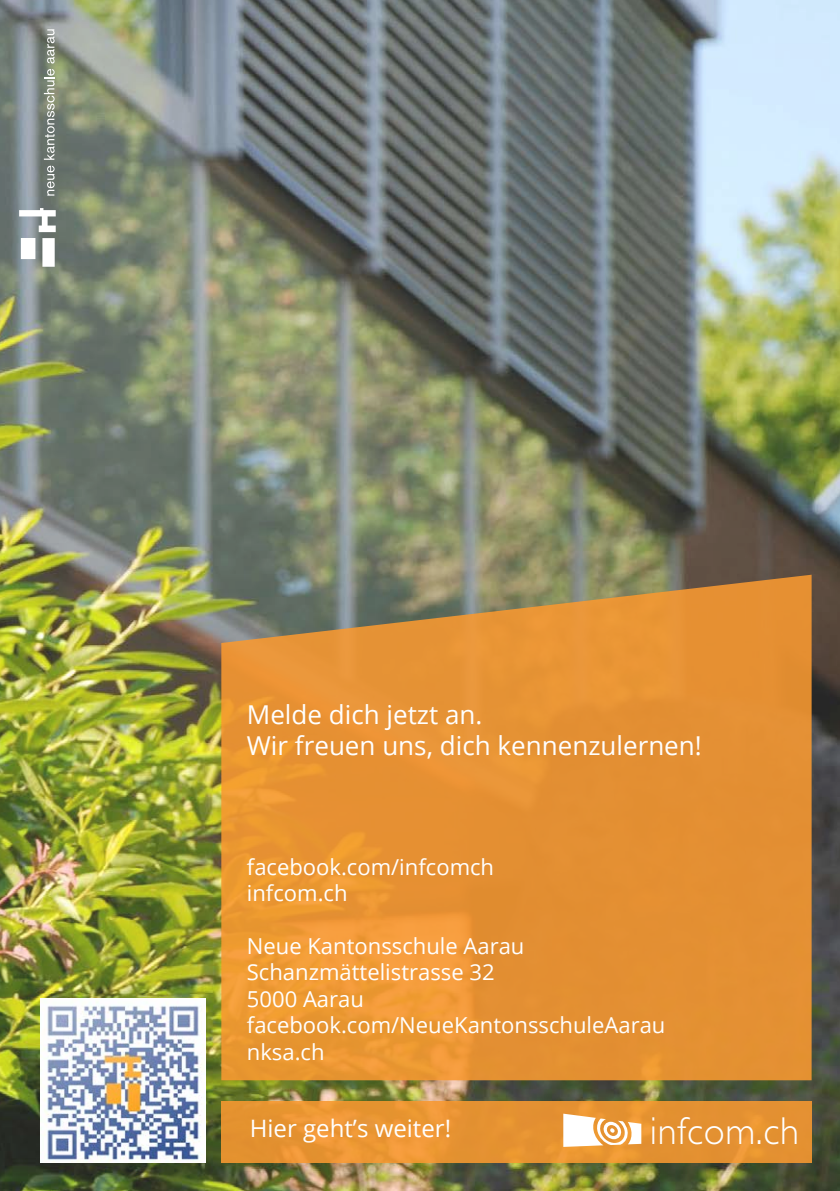
<style>
.page{position:relative;width:840px;height:1191px;background:#fff}
.page>*{position:absolute;margin:0;border:0;box-sizing:border-box;transform-origin:0 0}
.t1{font:300 39.2px "Gill Sans";letter-spacing:.015em;color:#fff}
.t2{font:26px/31.2px "Open Sans";color:#fff}
.t3{font:24px "Open Sans";color:#fff}
.t4{font:22px/26.4px "Open Sans";color:#fff}
</style>
<div class="page">
<img style="left:0;top:0;width:839px;height:1191px">
<img style="left:40px;top:998px;width:165px;height:164px">
<div style="left:221px;top:1101px;width:590px;height:61px;background:linear-gradient(to right,#ea9633,#e59232)"></div>
<svg style="left:221px;top:574px;width:590px;height:506px;background:#df9037"></svg>
<svg style="left:563px;top:1113px;width:78px;height:33px"></svg>
<svg style="left:19px;top:208px;width:37px;height:59px"></svg>
<svg style="left:47px;top:166px;width:8px;height:30px"></svg>
<svg style="left:44px;top:29px;width:11px;height:131px"></svg>
<p class="t2" style="left:247px;top:698px;width:456px">Melde dich jetzt an.<br>Wir freuen uns, dich kennenzulernen!</p>
<p class="t4" style="left:247px;top:853px;width:248px">facebook.com/infcomch infcom.ch</p>
<p class="t4" style="left:247px;top:932px;width:420px">Neue Kantonsschule Aarau<br>Schanzmättelistrasse 32<br>5000 Aarau facebook.com/NeueKantonsschuleAarau nksa.ch</p>
<p class="t3" style="left:249px;top:1112px;width:203px">Hier geht’s weiter!</p>
<h1 class="t1" style="left:649px;top:1108px;width:151px">infcom.ch</h1>
</div>
